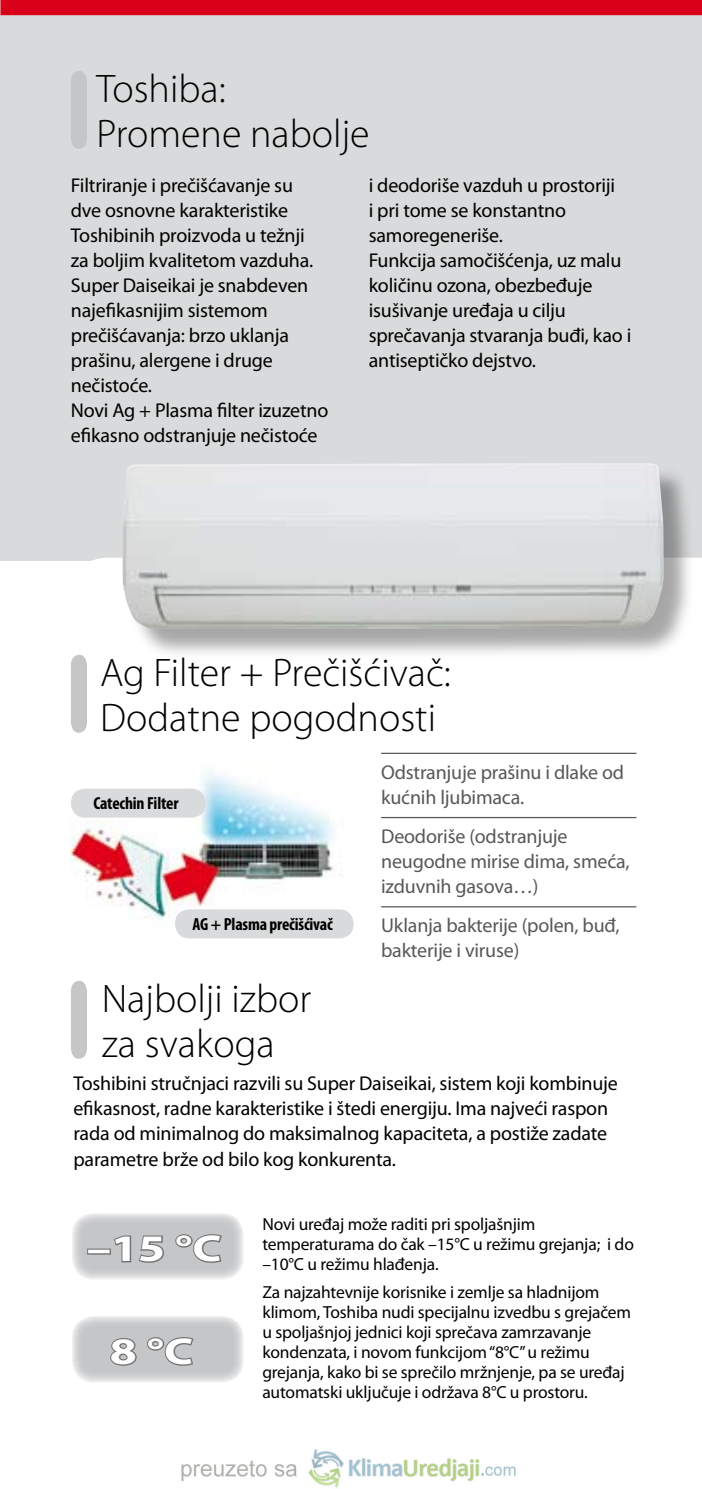
<style>
.page{position:relative;width:702px;height:1489px;background:#fff}
.page>*{position:absolute;margin:0;border:0;box-sizing:border-box;transform-origin:0 0}
.t1{font:300 40px/45px "Myriad Pro";color:#000}
.t2{font:700 37.5px "Myriad Pro";color:#fff;scale:1.3 1}
.t3{font:20px/25px "Myriad Pro";letter-spacing:-.01em;color:#000}
.t4{font:20px/25px "Myriad Pro";letter-spacing:-.01em;color:#58585a}
.t5{font:17.5px/20px "Myriad Pro";letter-spacing:-.01em;color:#000}
.t6{font:700 condensed 17.5px "Myriad Pro";letter-spacing:-.01em;color:#000}
</style>
<div class="page">
<div style="left:0;top:0;width:702px;height:560px;background:#d9dadb"></div>
<svg style="left:71px;top:71px;width:16px;height:78px"></svg>
<svg style="left:71px;top:654px;width:16px;height:78px"></svg>
<svg style="left:71px;top:981px;width:16px;height:77px"></svg>
<svg style="left:72px;top:1213px;width:171px;height:66px;background:#cecfd0"></svg>
<svg style="left:72px;top:1316px;width:171px;height:66px;background:#cdced0"></svg>
<img style="left:71px;top:770px;width:270px;height:151px">
<div style="left:123px;top:464px;width:574px;height:199px;background:#000;opacity:.35"></div>
<img style="left:122px;top:463px;width:542px;height:165px">
<div style="left:0;top:0;width:702px;height:16px;background:#d9001a"></div>
<hr style="left:381px;top:752px;width:255px;height:2px;background:#58585a">
<hr style="left:381px;top:816px;width:255px;height:2px;background:#58585a">
<hr style="left:381px;top:906px;width:255px;height:1px;background:#58585a">
<div style="left:175px;top:909px;width:178px;height:29px;background:#d9dadb;border-radius:14px"></div>
<div style="left:71px;top:788px;width:135px;height:29px;background:#d9dadb;border-radius:14px"></div>
<div style="left:87px;top:1248px;width:24px;height:6px;border:2px solid #707173"></div>
<svg style="left:112px;top:1234px;width:53px;height:29px;background:#a8a9ab"></svg>
<svg style="left:174px;top:1232px;width:49px;height:31px;background:#abacae"></svg>
<svg style="left:109px;top:1336px;width:29px;height:30px"></svg>
<svg style="left:146px;top:1335px;width:49px;height:31px;background:#abacae"></svg>
<img style="left:181px;top:1449px;width:335px;height:39px">
<h1 class="t1" style="left:96px;top:66px;width:275px">Toshiba:<br>Promene nabolje</h1>
<p class="t3" style="left:71px;top:173px;width:259px">Filtriranje i prečišćavanje su<br>dve osnovne karakteristike<br>Toshibinih proizvoda u težnji<br>za boljim kvalitetom vazduha.<br>Super Daiseikai je snabdeven najefikasnijim sistemom prečišćavanja: brzo uklanja prašinu, alergene i druge nečistoće.<br>Novi Ag + Plasma filter izuzetno efikasno odstranjuje nečistoće</p>
<p class="t3" style="left:369px;top:173px;width:264px">i deodoriše vazduh u prostoriji<br>i pri tome se konstantno samoregeneriše.<br>Funkcija samočišćenja, uz malu količinu ozona, obezbeđuje isušivanje uređaja u cilju sprečavanja stvaranja buđi, kao i antiseptičko dejstvo.</p>
<h1 class="t1" style="left:100px;top:650px;width:352px">Ag Filter + Prečišćivač:<br>Dodatne pogodnosti</h1>
<p class="t6" style="left:93px;top:792px;width:87px">Catechin Filter</p>
<p class="t6" style="left:192px;top:912px;width:141px">AG + Plasma prečišćivač</p>
<p class="t4" style="left:381px;top:759px;width:244px">Odstranjuje prašinu i dlake od kućnih ljubimaca.</p>
<p class="t4" style="left:381px;top:823px;width:250px">Deodoriše (odstranjuje neugodne mirise dima, smeća, izduvnih gasova…)</p>
<p class="t4" style="left:381px;top:912px;width:240px">Uklanja bakterije (polen, buđ, bakterije i viruse)</p>
<h1 class="t1" style="left:102px;top:976px;width:211px">Najbolji izbor za svakoga</h1>
<p class="t3" style="left:73px;top:1070px;width:546px">Toshibini stručnjaci razvili su Super Daiseikai, sistem koji kombinuje efikasnost, radne karakteristike i štedi energiju. Ima najveći raspon rada od minimalnog do maksimalnog kapaciteta, a postiže zadate parametre brže od bilo kog konkurenta.</p>
<h2 class="t2" style="left:87px;top:1223px;width:105px">–15 °C</h2>
<h2 class="t2" style="left:110px;top:1326px;width:66px">8°C</h2>
<p class="t5" style="left:262px;top:1213px;width:373px">Novi uređaj može raditi pri spoljašnjim temperaturama do čak –15°C u režimu grejanja; i do –10°C u režimu hlađenja.</p>
<p class="t5" style="left:262px;top:1281px;width:370px">Za najzahtevnije korisnike i zemlje sa hladnijom klimom, Toshiba nudi specijalnu izvedbu s grejačem u spoljašnjoj jednici koji sprečava zamrzavanje kondenzata, i novom funkcijom “8°C” u režimu grejanja, kako bi se sprečilo mržnjenje, pa se uređaj automatski uključuje i održava 8°C u prostoru.</p>
</div>
